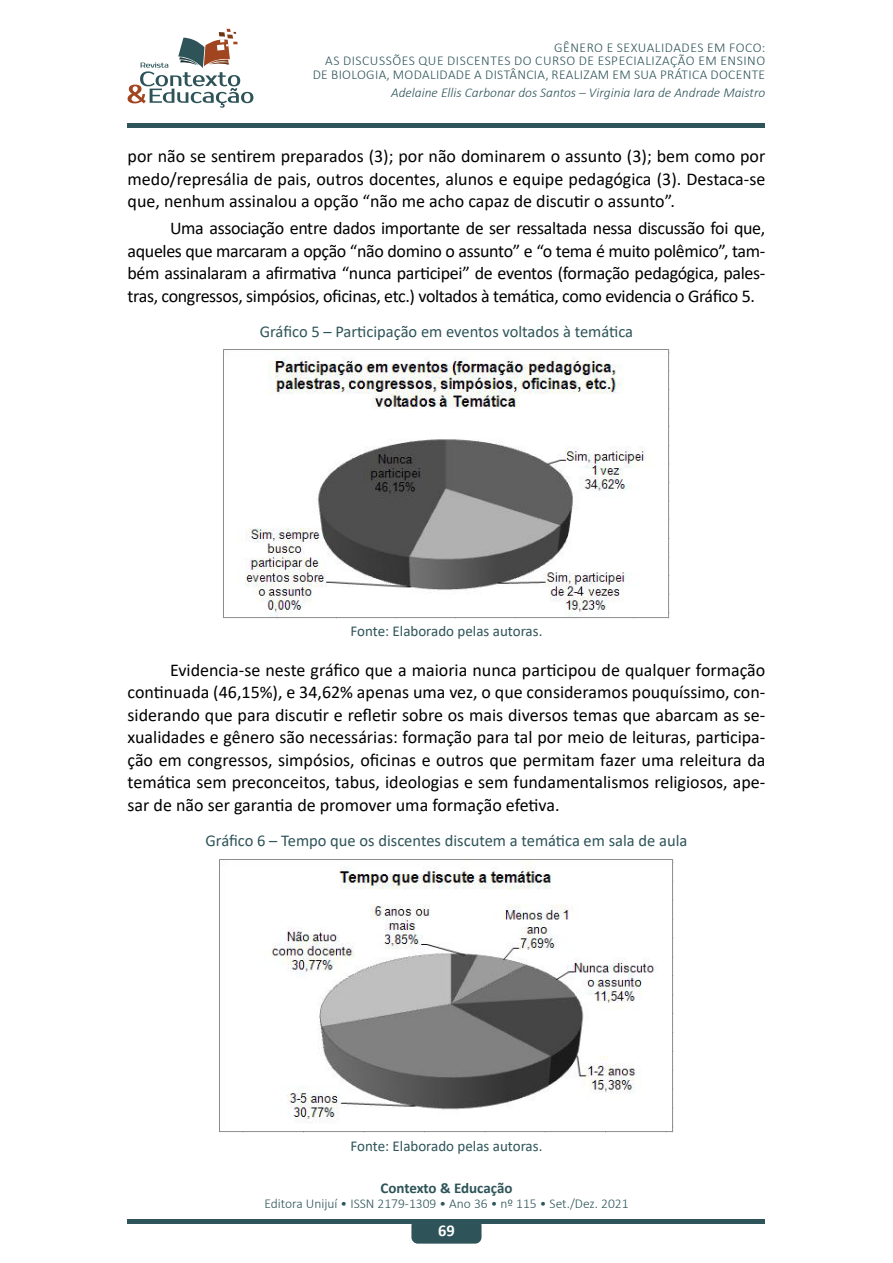
<style>
.page{position:relative;width:893px;height:1263px;background:#fff}
.page>*{position:absolute;margin:0;border:0;box-sizing:border-box;transform-origin:0 0}
.t1{font:18px/22.5px "Calibri";color:#000;text-align:justify}
.t2{font:16.5px "Calibri";color:#2e5459}
.t3{font:700 16.5px "Calibri";color:#fff}
.t4{font:15px "Calibri";color:#2e5459}
.t5{font:700 15px "Calibri";letter-spacing:-.005em;color:#2e5459}
.t6{font:300 13.5px/13.5px "Calibri";letter-spacing:.025em;color:#2e5459;text-align:right}
.t7{font:italic 300 13.5px "Calibri";color:#2e5459}
.t8{font:300 13.5px "Calibri";color:#2e5459}
</style>
<div class="page">
<div style="left:128px;top:1219px;width:637px;height:5px;background:#2e5459"></div>
<div style="left:411px;top:1219px;width:71px;height:24px;background:#2e5459;border-radius:6px"></div>
<div style="left:128px;top:123px;width:637px;height:5px;background:#2e5459"></div>
<svg style="left:128px;top:29px;width:125px;height:79px"></svg>
<img style="left:223px;top:350px;width:447px;height:269px">
<img style="left:219px;top:859px;width:454px;height:273px">
<p class="t6" style="left:313px;top:41px;width:454px">GÊNERO E SEXUALIDADES EM FOCO:<br>AS DISCUSSÕES QUE DISCENTES DO CURSO DE ESPECIALIZAÇÃO EM ENSINO<br>DE BIOLOGIA, MODALIDADE A DISTÂNCIA, REALIZAM EM SUA PRÁTICA DOCENTE</p>
<p class="t7" style="left:391px;top:84px;width:376px">Adelaine Ellis Carbonar dos Santos – Virginia Iara de Andrade Maistro</p>
<p class="t1" style="left:128px;top:145px;width:639px">por não se sentirem preparados (3); por não dominarem o assunto (3); bem como por medo/represália de pais, outros docentes, alunos e equipe pedagógica (3). Destaca-se que, nenhum assinalou a opção “não me acho capaz de discutir o assunto”.</p>
<p class="t1" style="left:128px;top:216px;width:639px;text-indent:43px">Uma associação entre dados importante de ser ressaltada nessa discussão foi que, aqueles que marcaram a opção “não domino o assunto” e “o tema é muito polêmico”, tam&shy;bém assinalaram a afirmativa “nunca participei” de eventos (formação pedagógica, pales&shy;tras, congressos, simpósios, oficinas, etc.) voltados à temática, como evidencia o Gráfico 5.</p>
<p class="t2" style="left:260px;top:320px;width:375px">Gráfico 5 – Participação em eventos voltados à temática</p>
<p class="t4" style="left:350px;top:621px;width:193px">Fonte: Elaborado pelas autoras.</p>
<p class="t1" style="left:128px;top:658px;width:639px;text-indent:43px">Evidencia-se neste gráfico que a maioria nunca participou de qualquer formação continuada (46,15%), e 34,62% apenas uma vez, o que consideramos pouquíssimo, con&shy;siderando que para discutir e refletir sobre os mais diversos temas que abarcam as se&shy;xualidades e gênero são necessárias: formação para tal por meio de leituras, participa&shy;ção em congressos, simpósios, oficinas e outros que permitam fazer uma releitura da temática sem preconceitos, tabus, ideologias e sem fundamentalismos religiosos, ape&shy;sar de não ser garantia de promover uma formação efetiva.</p>
<p class="t2" style="left:206px;top:829px;width:483px">Gráfico 6 – Tempo que os discentes discutem a temática em sala de aula</p>
<p class="t4" style="left:350px;top:1136px;width:193px">Fonte: Elaborado pelas autoras.</p>
<p class="t5" style="left:380px;top:1177px;width:134px">Contexto &amp; Educação</p>
<p class="t8" style="left:264px;top:1195px;width:366px">Editora Unijuí • ISSN 2179-1309 • Ano 36 • nº 115 • Set./Dez. 2021</p>
<p class="t3" style="left:438px;top:1219px;width:18px">69</p>
</div>
